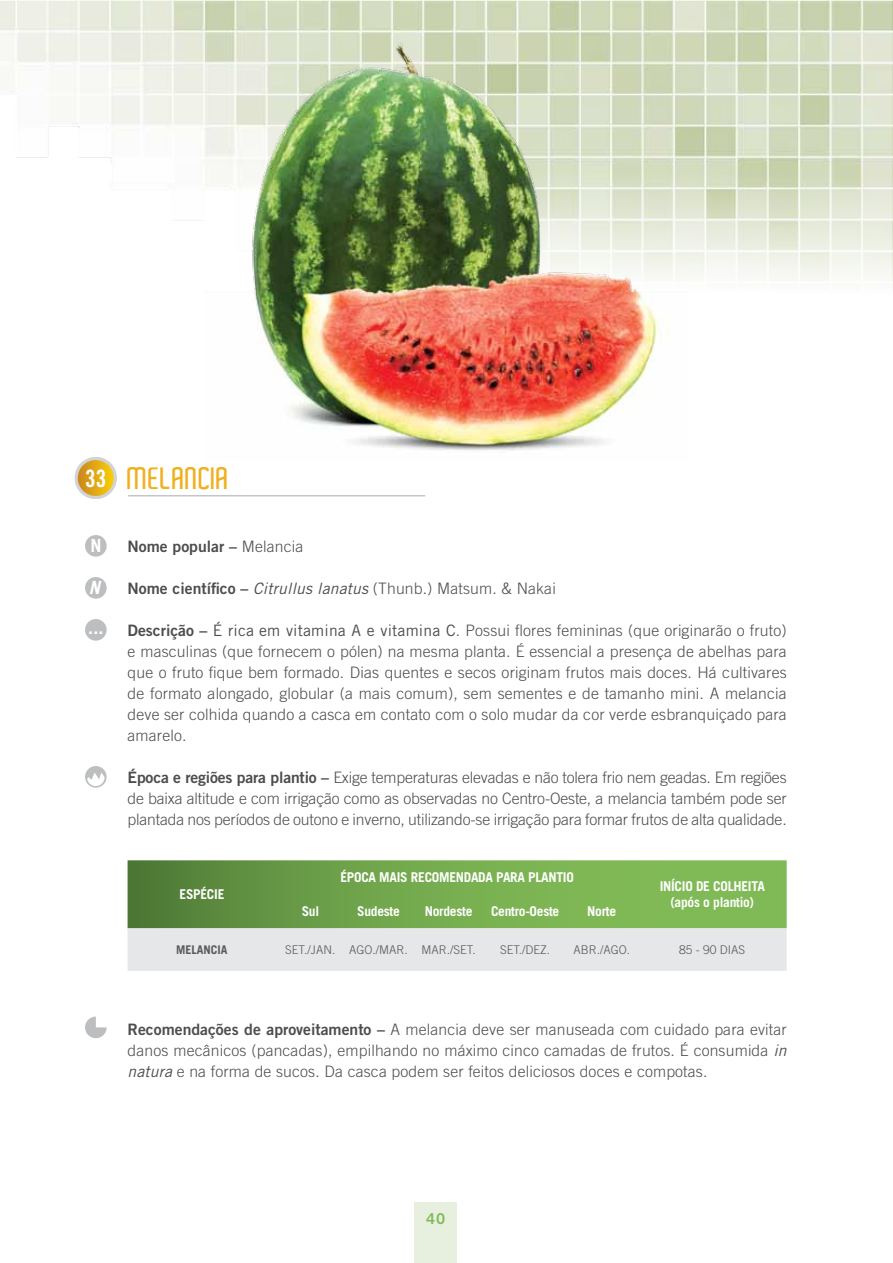
<style>
.page{position:relative;width:893px;height:1263px;background:#fff}
.page>*{position:absolute;margin:0;border:0;box-sizing:border-box;transform-origin:0 0}
.t1{font:600 30px "Aldo";color:#f0b01e}
.t2{font:700 18.15px "Trade Gothic LT Std";color:#fff}
.t3{font:italic 700 18.15px "Trade Gothic LT Std";color:#fff}
.t4{font:300 15.75px/21px "Trade Gothic LT Std";letter-spacing:.01em;color:#4d4d4f;text-align:justify}
.t5{font:15.75px "Trade Gothic LT Std Bd 2";color:#4d4d4f}
.t6{font:15px "Trade Gothic LT Std Bd 2";color:#81ba56}
.t7{font:700 13.5px/16.2px "Trade Gothic LT Std";letter-spacing:-.02em;color:#fff;text-align:center}
.t8{font:300 12px "Trade Gothic LT Std";color:#58595b}
.t9{font:700 12px "Trade Gothic LT Std";color:#58595b}
.s1{font-family:"Trade Gothic LT Std Bd Cn 20";font-weight:400;font-size:24px;color:#fff}
.s2{font-family:"Trade Gothic LT Std";font-weight:300}
.s3{font-family:"Trade Gothic LT Std Bd 2";font-weight:400}
.s4{font-weight:400;font-style:italic}
.s5{font-weight:400}
</style>
<div class="page">
<div style="left:415px;top:1202px;width:42px;height:61px;background:#e7f0df"></div>
<div style="left:85px;top:535px;width:22px;height:22px;background:#bcbec0;border-radius:50%"></div>
<div style="left:85px;top:577px;width:22px;height:22px;background:#bcbec0;border-radius:50%"></div>
<hr style="left:128px;top:496px;width:297px;height:1px;background:#a7a9ac">
<div style="left:85px;top:619px;width:22px;height:22px;background:#bcbec0;border-radius:50%"></div>
<img style="left:0;top:0;width:893px;height:287px">
<div style="left:85px;top:766px;width:22px;height:22px;background:#bcbec0;border-radius:50%"></div>
<svg style="left:87px;top:773px;width:18px;height:13px"></svg>
<svg style="left:85px;top:1016px;width:22px;height:22px"></svg>
<div style="left:75px;top:457px;width:42px;height:42px;background:#d1d3d4;border-radius:50%"></div>
<svg style="left:78px;top:460px;width:36px;height:36px"></svg>
<svg style="left:128px;top:860px;width:659px;height:111px;background:#9ebf89"></svg>
<img style="left:204px;top:0;width:485px;height:450px">
<h1 class="t1" style="left:85px;top:461px;width:58px"><span class="s1">331</span> MELA</h1>
<h1 class="t1" style="left:186px;top:461px;width:24px">NCIA</h1>
<p class="t2" style="left:90px;top:535px;width:13px">N</p>
<p class="t3" style="left:89px;top:577px;width:13px">N</p>
<p class="t2" style="left:88px;top:616px;width:17px">...</p>
<p class="t5" style="left:128px;top:536px;width:177px">Nome popular – <span class="s2">Melancia</span></p>
<p class="t4" style="left:128px;top:577px;width:430px"><span class="s3">Nome científico –</span> <span class="s4">Citrullus lanatus</span> (Thunb.) Matsum. &amp; Nakai</p>
<p class="t4" style="left:128px;top:619px;width:661px"><span class="s3">Descrição –</span> <span class="s5">É rica em vitamina A e vitamina C</span>. Possui flores femininas (que originarão o fruto) e masculinas (que fornecem o pólen) na mesma planta. É essencial a presença de abelhas para que o fruto fique bem formado. Dias quentes e secos originam frutos mais doces. Há cultivares de formato alongado, globular (a mais comum), sem sementes e de tamanho mini. A melancia deve ser colhida quando a casca em contato com o solo mudar da cor verde esbranquiçado para amarelo.</p>
<p class="t4" style="left:128px;top:766px;width:661px"><span class="s3">Época e regiões para plantio –</span> Exige temperaturas elevadas e não tolera frio nem geadas. Em regiões de baixa altitude e com irrigação como as observadas no Centro-Oeste, a melancia também pode ser plantada nos períodos de outono e inverno, utilizando-se irrigação para formar frutos de alta qualidade.</p>
<p class="t7" style="left:180px;top:886px;width:46px">ESPÉCIE</p>
<p class="t7" style="left:340px;top:869px;width:235px">ÉPOCA MAIS RECOMENDADA PARA PLANTIO</p>
<p class="t7" style="left:302px;top:903px;width:19px">Sul</p>
<p class="t7" style="left:357px;top:903px;width:44px">Sudeste</p>
<p class="t7" style="left:425px;top:903px;width:49px">Nordeste</p>
<p class="t7" style="left:491px;top:903px;width:70px">Centro-Oeste</p>
<p class="t7" style="left:587px;top:903px;width:30px">Norte</p>
<p class="t7" style="left:660px;top:878px;width:107px">INÍCIO DE COLHEITA (após o plantio)</p>
<p class="t9" style="left:176px;top:942px;width:17px">Melancia</p>
<p class="t8" style="left:285px;top:942px;width:73px">set./jan .ago</p>
<p class="t8" style="left:372px;top:942px;width:16px">./mar</p>
<p class="t8" style="left:404px;top:942px;width:26px">. mar</p>
<p class="t8" style="left:447px;top:942px;width:30px">./set.</p>
<p class="t8" style="left:500px;top:942px;width:52px">set./dez.</p>
<p class="t8" style="left:573px;top:942px;width:9px">abr</p>
<p class="t8" style="left:597px;top:942px;width:16px">./ago</p>
<p class="t8" style="left:627px;top:942px;width:5px">.</p>
<p class="t8" style="left:679px;top:942px;width:48px">85 - 90 dias</p>
<p class="t4" style="left:128px;top:1018px;width:661px"><span class="s3">Recomendações de aproveitamento –</span> A melancia deve ser manuseada com cuidado para evitar danos mecânicos (pancadas), empilhando no máximo cinco camadas de frutos. É consumida <span class="s4">in natura</span> e na forma de sucos. Da casca podem ser feitos deliciosos doces e compotas.</p>
<p class="t6" style="left:426px;top:1209px;width:21px">40</p>
</div>
